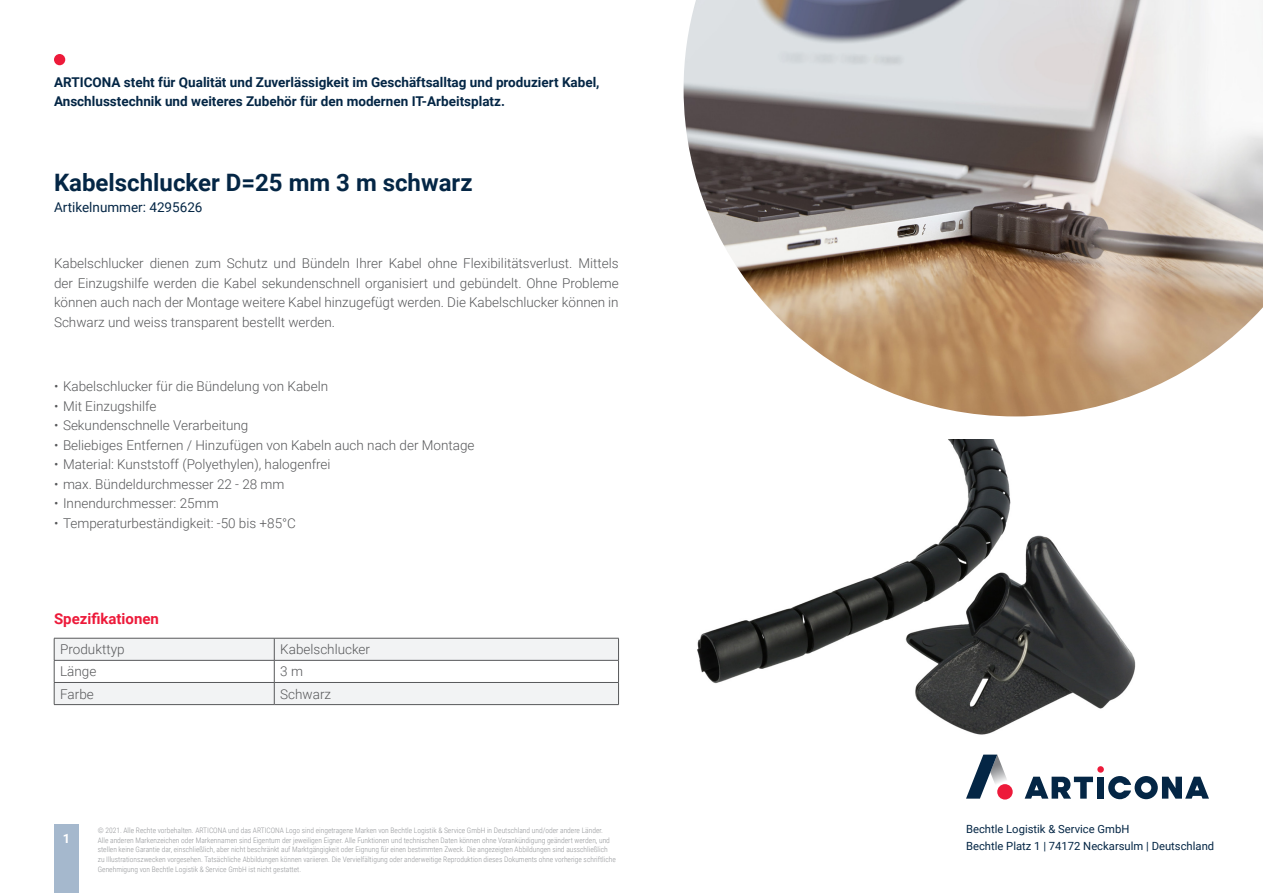
<style>
.page{position:relative;width:1263px;height:893px;background:#fff}
.page>*{position:absolute;margin:0;border:0;box-sizing:border-box;transform-origin:0 0}
.t1{font:700 24px "Roboto";color:#042645}
.t2{font:700 15px "Roboto";color:#ed1a3a}
.t3{font:300 13.5px/19.5px "Roboto";color:#57585a;text-align:justify}
.t4{font:700 13.5px/19.5px "Roboto";color:#042645}
.t5{font:13.5px "Roboto";color:#042645}
.t6{font:700 12.75px "Roboto";color:#fff}
.t7{font:11.25px/16.5px "Roboto";color:#042645}
.t8{font:300 7.5px/9.8px "Roboto Condensed";color:#939598}
</style>
<div class="page">
<img style="left:697px;top:439px;width:439px;height:296px">
<div style="left:54px;top:825px;width:25px;height:68px;background:#a5b8cd"></div>
<div style="left:54px;top:54px;width:11px;height:11px;background:#ed1a3a;border-radius:50%"></div>
<div style="left:1097px;top:766px;width:7px;height:7px;background:#ed1a3a;border-radius:50%"></div>
<svg style="left:1025px;top:777px;width:68px;height:22px"></svg>
<div style="left:1097px;top:777px;width:7px;height:22px;background:#042645"></div>
<svg style="left:1108px;top:776px;width:101px;height:23px"></svg>
<svg style="left:966px;top:755px;width:47px;height:44px"></svg>
<div style="left:997px;top:784px;width:16px;height:15px;background:#ed1a3a;border-radius:50%"></div>
<img style="left:684px;top:0;width:579px;height:416px">
<svg style="left:54px;top:638px;width:565px;height:66px"></svg>
<hr style="left:54px;top:704px;width:220px;height:1px;background:#57585a">
<hr style="left:274px;top:704px;width:345px;height:1px;background:#57585a">
<h3 class="t4" style="left:54px;top:72px;width:547px">ARTICONA steht für Qualität und Zuverlässigkeit im Geschäftsalltag und produziert Kabel,<br>Anschlusstechnik und weiteres Zubehör für den modernen IT-Arbeitsplatz.</h3>
<h1 class="t1" style="left:54px;top:166px;width:420px">Kabelschlucker D=25 mm 3 m schwarz</h1>
<h3 class="t5" style="left:54px;top:198px;width:150px">Artikelnummer: 4295626</h3>
<p class="t3" style="left:54px;top:253px;width:566px">Kabelschlucker dienen zum Schutz und Bündeln Ihrer Kabel ohne Flexibilitätsverlust. Mittels der Einzugshilfe werden die Kabel sekundenschnell organisiert und gebündelt. Ohne Probleme können auch nach der Montage weitere Kabel hinzugefügt werden. Die Kabelschlucker können in Schwarz und weiss transparent bestellt werden.</p>
<h3 class="t3" style="left:54px;top:376px;width:276px">• Kabelschlucker für die Bündelung von Kabeln</h3>
<h3 class="t3" style="left:54px;top:396px;width:104px">• Mit Einzugshilfe</h3>
<h3 class="t3" style="left:54px;top:415px;width:196px">• Sekundenschnelle Verarbeitung</h3>
<h3 class="t3" style="left:54px;top:435px;width:422px">• Beliebiges Entfernen / Hinzufügen von Kabeln auch nach der Montage</h3>
<h3 class="t3" style="left:54px;top:454px;width:278px">• Material: Kunststoff (Polyethylen), halogenfrei</h3>
<h3 class="t3" style="left:54px;top:474px;width:232px">• max. Bündeldurchmesser 22 - 28 mm</h3>
<h3 class="t3" style="left:54px;top:493px;width:166px">• Innendurchmesser: 25mm</h3>
<h3 class="t3" style="left:54px;top:513px;width:243px">• Temperaturbeständigkeit: -50 bis +85°C</h3>
<h2 class="t2" style="left:54px;top:608px;width:106px">Spezifikationen</h2>
<h3 class="t3" style="left:60px;top:639px;width:66px">Produkttyp</h3>
<h3 class="t3" style="left:280px;top:639px;width:91px">Kabelschlucker</h3>
<h3 class="t3" style="left:60px;top:661px;width:38px">Länge</h3>
<h3 class="t3" style="left:280px;top:661px;width:24px">3 m</h3>
<h3 class="t3" style="left:60px;top:683px;width:35px">Farbe</h3>
<h3 class="t3" style="left:280px;top:683px;width:52px">Schwarz</h3>
<h3 class="t6" style="left:63px;top:829px;width:9px">1</h3>
<p class="t8" style="left:98px;top:825px;width:520px">© 2021. Alle Rechte vorbehalten. ARTICONA und das ARTICONA Logo sind eingetragene Marken von Bechtle Logistik &amp; Service GmbH in Deutschland und/oder andere Länder.<br>Alle anderen Markenzeichen oder Markennamen sind Eigentum der jeweiligen Eigner. Alle Funktionen und technischen Daten können ohne Vorankündigung geändert werden, und stellen keine Garantie dar, einschließlich, aber nicht beschränkt auf Marktgängigkeit oder Eignung für einen bestimmten Zweck. Die angezeigten Abbildungen sind ausschließlich zu Illustrationszwecken vorgesehen. Tatsächliche Abbildungen können variieren. Die Vervielfältigung oder anderweitige Reproduktion dieses Dokuments ohne vorherige schriftliche Genehmigung von Bechtle Logistik &amp; Service GmbH ist nicht gestattet.</p>
<h3 class="t7" style="left:966px;top:821px;width:250px">Bechtle Logistik &amp; Service GmbH<br>Bechtle Platz 1 | 74172 Neckarsulm | Deutschland</h3>
</div>
